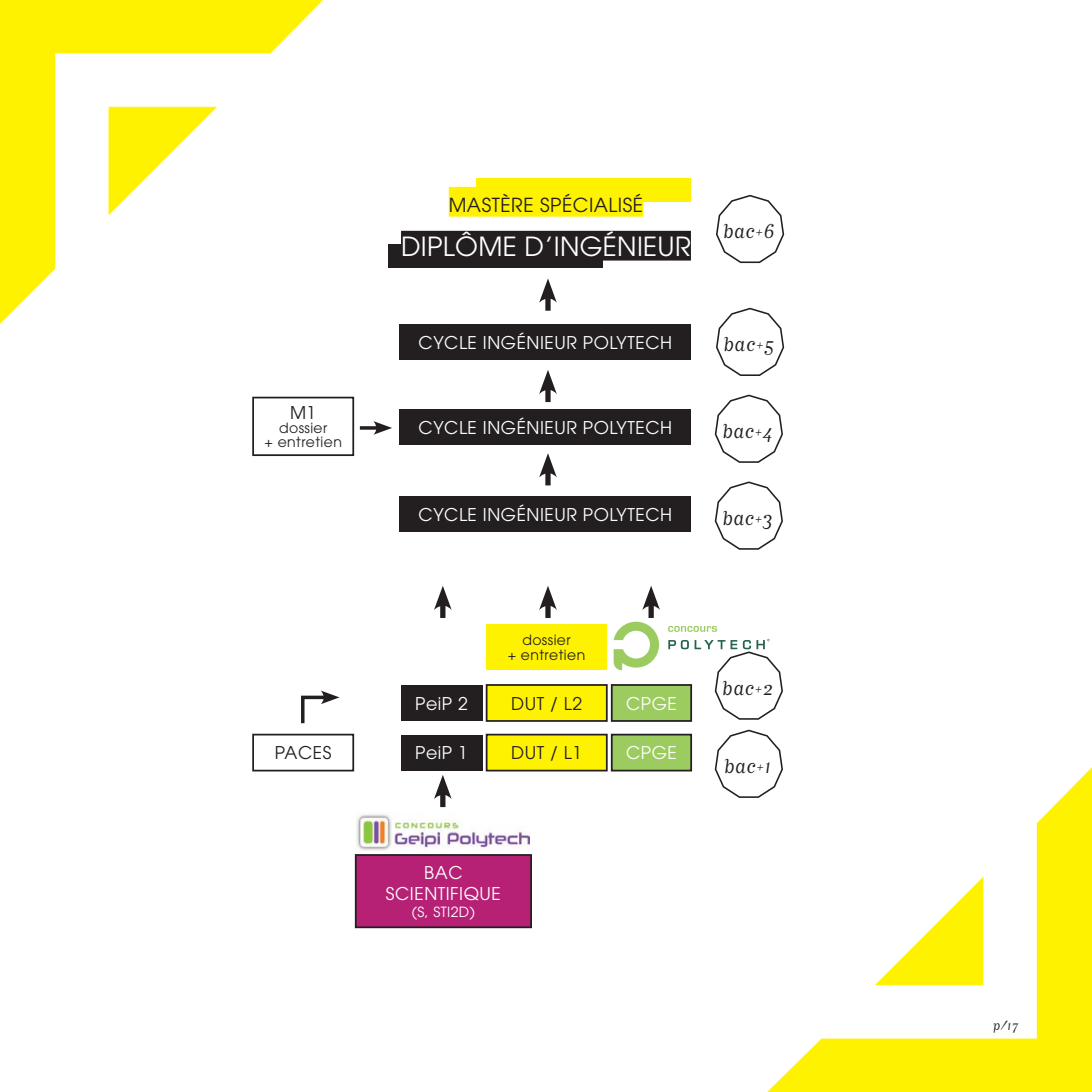
<style>
.page{position:relative;width:1092px;height:1092px;background:#fff}
.page>*{position:absolute;margin:0;border:0;box-sizing:border-box;transform-origin:0 0}
.t1{font:26.25px "Avant Garde";letter-spacing:.01em;color:#fff}
.t2{font:23.62px "Matrix Script";color:#231f20}
.t3{font:19.25px "Avant Garde";letter-spacing:.025em;color:#231f20}
.t4{font:17.5px/21px "Avant Garde";letter-spacing:.03em;color:#fff;text-align:center}
.t5{font:17.5px "Avant Garde";letter-spacing:.03em;color:#231f20}
.t6{font:15.75px "Matrix Script";color:#231f20}
.t7{font:14px/15.8px "Avant Garde";letter-spacing:.03em;color:#231f20;text-align:center}
.t8{font:14px "Avant Garde";letter-spacing:.03em;color:#fff}
</style>
<div class="page">
<div style="left:399px;top:324px;width:292px;height:36px;background:#231f20"></div>
<div style="left:399px;top:409px;width:292px;height:36px;background:#231f20"></div>
<div style="left:399px;top:496px;width:292px;height:36px;background:#231f20"></div>
<div style="left:486px;top:685px;width:120px;height:36px;background:#fff200"></div>
<div style="left:485px;top:684px;width:122px;height:37px;border:2px solid #231f20"></div>
<div style="left:401px;top:685px;width:81px;height:36px;background:#231f20"></div>
<div style="left:486px;top:624px;width:120px;height:46px;background:#fff200"></div>
<div style="left:611px;top:685px;width:80px;height:36px;background:#9ccc5f"></div>
<div style="left:611px;top:684px;width:81px;height:37px;border:2px solid #231f20"></div>
<div style="left:486px;top:734px;width:120px;height:36px;background:#fff200"></div>
<div style="left:485px;top:733px;width:122px;height:38px;border:2px solid #231f20"></div>
<div style="left:401px;top:734px;width:81px;height:36px;background:#231f20"></div>
<div style="left:356px;top:854px;width:175px;height:73px;background:#b62175"></div>
<div style="left:355px;top:854px;width:177px;height:74px;border:2px solid #231f20"></div>
<div style="left:252px;top:733px;width:102px;height:38px;border:2px solid #231f20"></div>
<div style="left:252px;top:396px;width:102px;height:60px;border:2px solid #231f20"></div>
<div style="left:611px;top:734px;width:80px;height:36px;background:#9ccc5f"></div>
<div style="left:611px;top:733px;width:81px;height:38px;border:2px solid #231f20"></div>
<svg style="left:716px;top:307px;width:69px;height:69px"></svg>
<svg style="left:716px;top:194px;width:69px;height:70px"></svg>
<svg style="left:714px;top:394px;width:69px;height:69px"></svg>
<svg style="left:714px;top:481px;width:69px;height:69px"></svg>
<svg style="left:714px;top:729px;width:69px;height:69px"></svg>
<div style="left:388px;top:244px;width:215px;height:24px;background:#231f20"></div>
<div style="left:476px;top:179px;width:215px;height:23px;background:#fff200"></div>
<svg style="left:668px;top:640px;width:20px;height:9px"></svg>
<svg style="left:694px;top:638px;width:89px;height:82px"></svg>
<svg style="left:613px;top:621px;width:46px;height:49px"></svg>
<svg style="left:668px;top:626px;width:49px;height:5px"></svg>
<img style="left:356px;top:812px;width:174px;height:38px">
<div style="left:545px;top:600px;width:5px;height:18px;background:#231f20"></div>
<svg style="left:539px;top:586px;width:17px;height:24px"></svg>
<div style="left:545px;top:468px;width:5px;height:17px;background:#231f20"></div>
<svg style="left:539px;top:453px;width:17px;height:24px"></svg>
<div style="left:545px;top:384px;width:5px;height:18px;background:#231f20"></div>
<svg style="left:539px;top:370px;width:17px;height:24px"></svg>
<div style="left:545px;top:293px;width:5px;height:18px;background:#231f20"></div>
<svg style="left:539px;top:278px;width:17px;height:25px"></svg>
<div style="left:648px;top:600px;width:5px;height:18px;background:#231f20"></div>
<svg style="left:642px;top:586px;width:18px;height:24px"></svg>
<div style="left:440px;top:600px;width:5px;height:18px;background:#231f20"></div>
<svg style="left:434px;top:586px;width:17px;height:24px"></svg>
<hr style="left:360px;top:426px;width:20px;height:3px;background:#231f20">
<svg style="left:373px;top:421px;width:19px;height:14px"></svg>
<div style="left:440px;top:789px;width:5px;height:18px;background:#231f20"></div>
<svg style="left:434px;top:775px;width:17px;height:24px"></svg>
<svg style="left:301px;top:690px;width:38px;height:34px"></svg>
<svg style="left:0;top:0;width:323px;height:324px"></svg>
<svg style="left:108px;top:107px;width:109px;height:108px"></svg>
<svg style="left:766px;top:765px;width:325px;height:326px"></svg>
<svg style="left:874px;top:876px;width:109px;height:109px"></svg>
<div style="left:401px;top:231px;width:290px;height:29px;background:#231f20"></div>
<div style="left:449px;top:187px;width:194px;height:30px;background:#fff200"></div>
<p class="t5" style="left:290px;top:406px;width:28px">M1</p>
<p class="t7" style="left:264px;top:422px;width:79px;line-height:14px">dossier<br>+ entretien</p>
<p class="t5" style="left:275px;top:746px;width:58px">PACES</p>
<p class="t3" style="left:449px;top:198px;width:196px">MASTÈRE SPÉCIALISÉ</p>
<h1 class="t1" style="left:401px;top:237px;width:291px">DIPLÔME D’INGÉNIEUR</h1>
<p class="t4" style="left:418px;top:333px;width:255px">CYCLE INGÉNIEUR POLYTECH</p>
<p class="t4" style="left:418px;top:419px;width:255px">CYCLE INGÉNIEUR POLYTECH</p>
<p class="t4" style="left:418px;top:506px;width:255px">CYCLE INGÉNIEUR POLYTECH</p>
<h2 class="t2" style="left:723px;top:216px;width:53px">bac+6</h2>
<h2 class="t2" style="left:723px;top:329px;width:52px">bac+5</h2>
<h2 class="t2" style="left:722px;top:416px;width:52px">bac+4</h2>
<h2 class="t2" style="left:722px;top:502px;width:53px">bac+3</h2>
<p class="t7" style="left:507px;top:633px;width:79px">dossier<br>+ entretien</p>
<p class="t4" style="left:415px;top:694px;width:54px">PeiP 2</p>
<p class="t5" style="left:511px;top:696px;width:72px">DUT / L2</p>
<p class="t4" style="left:415px;top:744px;width:54px">PeiP 1</p>
<p class="t5" style="left:511px;top:746px;width:72px">DUT / L1</p>
<p class="t4" style="left:386px;top:863px;width:116px">BAC<br>SCIENTIFIQUE</p>
<p class="t8" style="left:412px;top:906px;width:65px">(S, STI2D)</p>
<p class="t4" style="left:626px;top:694px;width:52px">CPGE</p>
<p class="t4" style="left:626px;top:744px;width:52px">CPGE</p>
<h2 class="t2" style="left:722px;top:672px;width:53px">bac+2</h2>
<h2 class="t2" style="left:724px;top:750px;width:49px">bac+1</h2>
<p class="t6" style="left:992px;top:1014px;width:27px">p/17</p>
</div>
